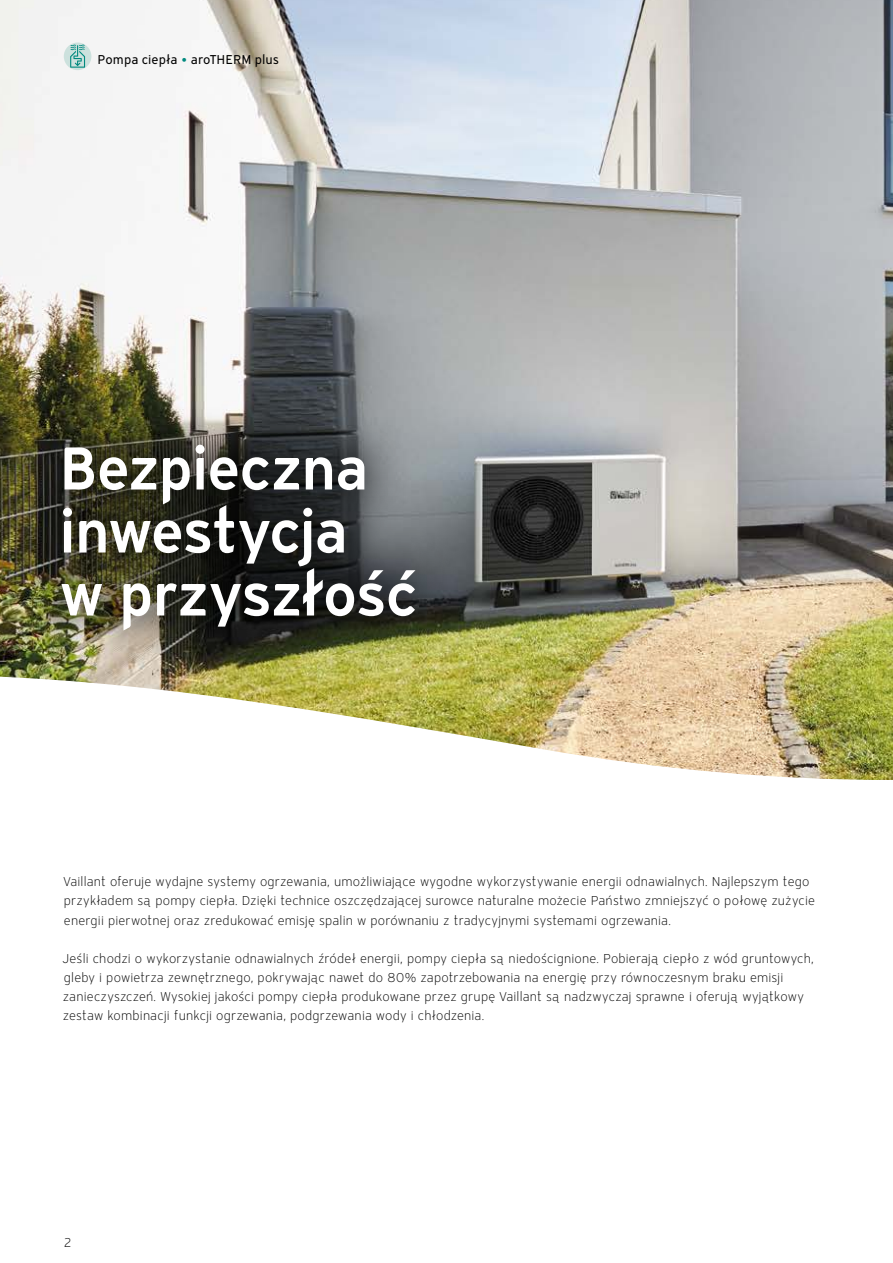
<style>
.page{position:relative;width:893px;height:1263px;background:#fff}
.page>*{position:absolute;margin:0;border:0;box-sizing:border-box;transform-origin:0 0}
.t1{font:600 60px/63px "Vaillant 16";letter-spacing:-.025em;color:#fff}
.t2{font:300 12.75px/19.2px "Vaillant 16";letter-spacing:.01em;color:#000}
.t3{font:12.75px "Vaillant 16";letter-spacing:.005em;color:#000}
.s1{color:#00897e}
</style>
<div class="page">
<img style="left:0;top:0;width:893px;height:676px">
<img style="left:0;top:676px;width:893px;height:104px">
<div style="left:16px;top:400px;width:444px;height:273px;background:#000;opacity:.75"></div>
<div style="left:64px;top:43px;width:27px;height:27px;background:#cce1dd;border-radius:50%"></div>
<svg style="left:70px;top:44px;width:15px;height:24px"></svg>
<p class="t3" style="left:98px;top:51px;width:183px">Pompa ciepła <span class="s1">•</span> aroTHERM plus</p>
<h1 class="t1" style="left:59px;top:435px;width:361px">Bezpieczna inwestycja<br>w przyszłość</h1>
<p class="t2" style="left:63px;top:872px;width:753px">Vaillant oferuje wydajne systemy ogrzewania, umożliwiające wygodne wykorzystywanie energii odnawialnych. Najlepszym tego przykładem są pompy ciepła. Dzięki technice oszczędzającej surowce naturalne możecie Państwo zmniejszyć o połowę zużycie energii pierwotnej oraz zredukować emisję spalin w porównaniu z tradycyjnymi systemami ogrzewania.</p>
<p class="t2" style="left:62px;top:948px;width:753px">Jeśli chodzi o wykorzystanie odnawialnych źródeł energii, pompy ciepła są niedoścignione. Pobierają ciepło z wód gruntowych, gleby i powietrza zewnętrznego, pokrywając nawet do 80% zapotrzebowania na energię przy równoczesnym braku emisji zanieczyszczeń. Wysokiej jakości pompy ciepła produkowane przez grupę Vaillant są nadzwyczaj sprawne i oferują wyjątkowy zestaw kombinacji funkcji ogrzewania, podgrzewania wody i chłodzenia.</p>
<p class="t2" style="left:64px;top:1232px;width:10px">2</p>
</div>
